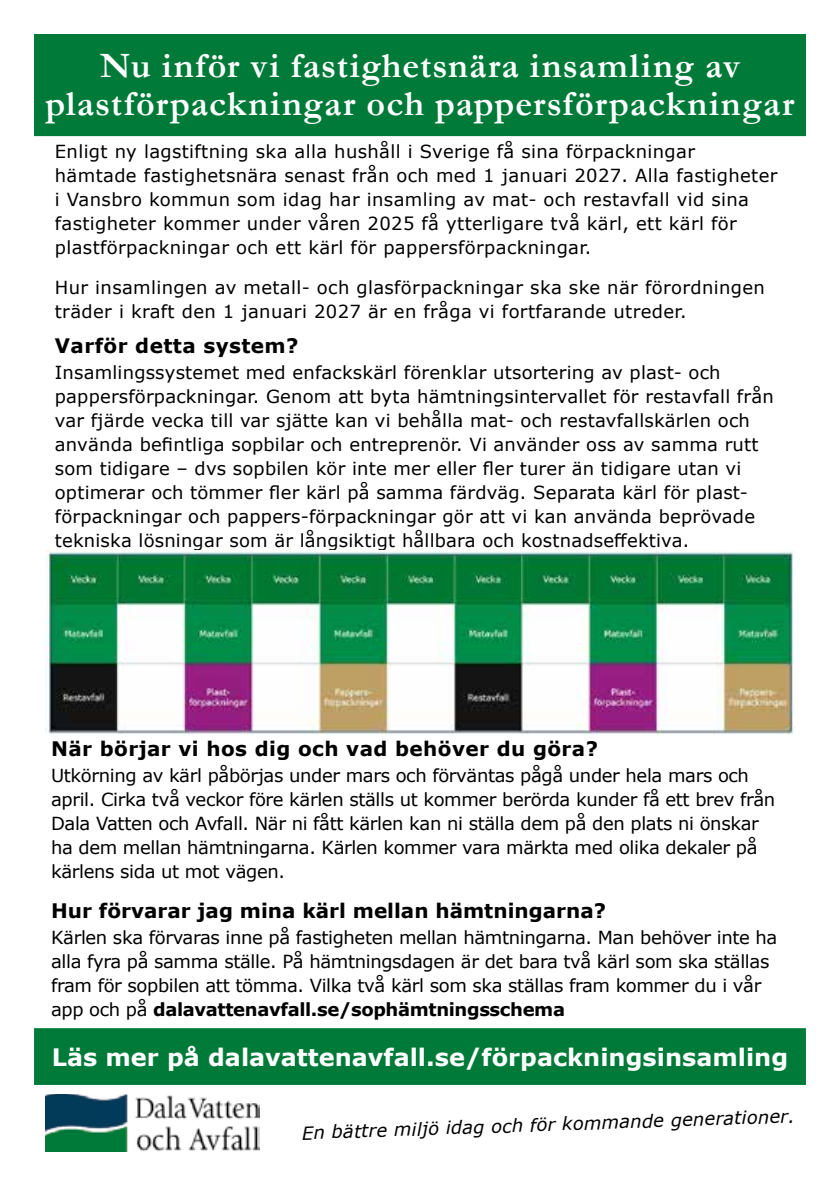
<style>
.page{position:relative;width:840px;height:1191px;background:#fff}
.page>*{position:absolute;margin:0;border:0;box-sizing:border-box;transform-origin:0 0}
.t1{font:700 36px/38px "Garamond";letter-spacing:.035em;color:#fff;text-align:center}
.t2{font:700 24px "Verdana";color:#fff}
.t3{font:700 20px "Verdana";letter-spacing:.02em;color:#000}
.t4{font:700 20px "Verdana";color:#000}
.t5{font:18px/24px "Verdana";letter-spacing:.01em;color:#000}
.t6{font:18px/24px "Verdana";letter-spacing:-.02em;color:#000}
.t7{font:italic 18px "Verdana";color:#000}
.s1{font-weight:700}
</style>
<div class="page">
<div style="left:34px;top:34px;width:771px;height:102px;background:#007a38"></div>
<div style="left:35px;top:1029px;width:769px;height:55px;background:#007a38"></div>
<div style="left:34px;top:1028px;width:771px;height:57px;border:2px solid #007a38"></div>
<img style="left:45px;top:1094px;width:214px;height:57px">
<img style="left:45px;top:550px;width:749px;height:185px">
<h1 class="t1" style="left:46px;top:47px;width:750px">Nu inför vi fastighetsnära insamling av plastförpackningar och pappersförpackningar</h1>
<p class="t5" style="left:55px;top:140px;width:723px">Enligt ny lagstiftning ska alla hushåll i Sverige få sina förpackningar hämtade fastighetsnära senast från och med 1 januari 2027. Alla fastigheter i Vansbro kommun som idag har insamling av mat- och restavfall vid sina fastigheter kommer under våren 2025 få ytterligare två kärl, ett kärl för plastförpackningar och ett kärl för pappersförpackningar.</p>
<p class="t5" style="left:55px;top:276px;width:711px">Hur insamlingen av metall- och glasförpackningar ska ske när förordningen träder i kraft den 1 januari 2027 är en fråga vi fortfarande utreder.</p>
<p class="t3" style="left:55px;top:331px;width:245px">Varför detta system?</p>
<p class="t5" style="left:55px;top:360px;width:720px">Insamlingssystemet med enfackskärl förenklar utsortering av plast- och pappersförpackningar. Genom att byta hämtningsintervallet för restavfall från var fjärde vecka till var sjätte kan vi behålla mat- och restavfallskärlen och använda befintliga sopbilar och entreprenör. Vi använder oss av samma rutt som tidigare – dvs sopbilen kör inte mer eller fler turer än tidigare utan vi optimerar och tömmer fler kärl på samma färdväg. Separata kärl för plast&shy;förpackningar och pappers-förpackningar gör att vi kan använda beprövade tekniska lösningar som är långsiktigt hållbara och kostnadseffektiva.</p>
<p class="t3" style="left:51px;top:734px;width:548px">När börjar vi hos dig och vad behöver du göra?</p>
<p class="t6" style="left:51px;top:763px;width:725px">Utkörning av kärl påbörjas under mars och förväntas pågå under hela mars och april. Cirka två veckor före kärlen ställs ut kommer berörda kunder få ett brev från Dala Vatten och Avfall. När ni fått kärlen kan ni ställa dem på den plats ni önskar ha dem mellan hämtningarna. Kärlen kommer vara märkta med olika dekaler på kärlens sida ut mot vägen.</p>
<p class="t4" style="left:51px;top:896px;width:556px">Hur förvarar jag mina kärl mellan hämtningarna?</p>
<p class="t6" style="left:51px;top:925px;width:727px">Kärlen ska förvaras inne på fastigheten mellan hämtningarna. Man behöver inte ha alla fyra på samma ställe. På hämtningsdagen är det bara två kärl som ska ställas fram för sopbilen att tömma. Vilka två kärl som ska ställas fram kommer du i vår app och på <span class="s1">dalavattenavfall.se/sophämtningsschema</span></p>
<h2 class="t2" style="left:52px;top:1040px;width:737px">Läs mer på dalavattenavfall.se/förpackningsinsamling</h2>
<p class="t7" style="left:301px;top:1120px;width:494px;rotate:-2deg">En bättre miljö idag och för kommande generationer.</p>
</div>
